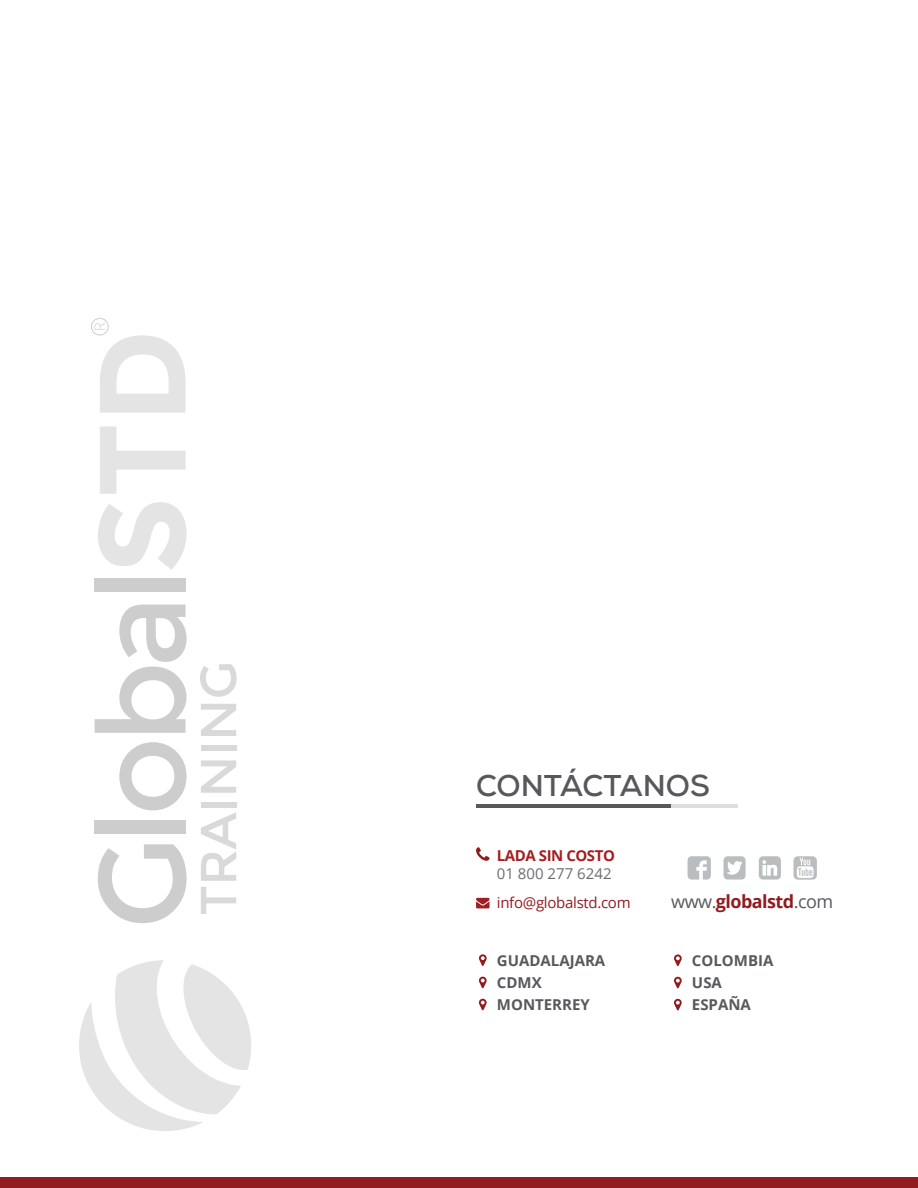
<style>
.page{position:relative;width:918px;height:1188px;background:#fff}
.page>*{position:absolute;margin:0;border:0;box-sizing:border-box;transform-origin:0 0}
.t1{font:700 30px "Nexa";color:#57585a}
.t2{font:700 18px "Open Sans";letter-spacing:-.03em;color:#911c1f}
.t3{font:700 15px "Open Sans";color:#58595b}
.t4{font:15px "Open Sans";letter-spacing:-.02em;color:#911c1f}
.t5{font:700 15px "Open Sans";letter-spacing:-.03em;color:#a31f21}
.t6{font:15px "Open Sans";color:#6c6d70}
.s1{font-weight:400;color:#59595c}
</style>
<div class="page">
<div style="left:0;top:1178px;width:918px;height:10px;background:#911c1f"></div>
<svg style="left:98px;top:844px;width:89px;height:79px"></svg>
<div style="left:95px;top:820px;width:91px;height:13px;background:#cdcdce"></div>
<svg style="left:119px;top:742px;width:68px;height:68px"></svg>
<svg style="left:95px;top:605px;width:92px;height:128px"></svg>
<div style="left:95px;top:578px;width:91px;height:14px;background:#cdcdce"></div>
<svg style="left:98px;top:502px;width:89px;height:68px"></svg>
<svg style="left:100px;top:426px;width:86px;height:68px"></svg>
<svg style="left:91px;top:318px;width:95px;height:95px"></svg>
<svg style="left:201px;top:887px;width:35px;height:27px"></svg>
<svg style="left:201px;top:812px;width:35px;height:69px"></svg>
<div style="left:201px;top:802px;width:35px;height:6px;background:#d9d9d9"></div>
<svg style="left:201px;top:760px;width:35px;height:33px"></svg>
<div style="left:201px;top:745px;width:35px;height:6px;background:#d9d9d9"></div>
<svg style="left:201px;top:704px;width:35px;height:32px"></svg>
<svg style="left:200px;top:664px;width:37px;height:33px"></svg>
<svg style="left:79px;top:960px;width:172px;height:171px"></svg>
<svg style="left:723px;top:856px;width:23px;height:24px"></svg>
<svg style="left:759px;top:856px;width:22px;height:24px"></svg>
<svg style="left:793px;top:856px;width:24px;height:24px"></svg>
<svg style="left:688px;top:856px;width:23px;height:24px"></svg>
<svg style="left:476px;top:847px;width:14px;height:14px"></svg>
<svg style="left:476px;top:898px;width:14px;height:10px"></svg>
<hr style="left:476px;top:804px;width:195px;height:4px;background:#58595b">
<hr style="left:671px;top:804px;width:67px;height:4px;background:#dcddde">
<svg style="left:479px;top:954px;width:8px;height:12px"></svg>
<svg style="left:479px;top:977px;width:8px;height:11px"></svg>
<svg style="left:479px;top:999px;width:8px;height:11px"></svg>
<svg style="left:674px;top:954px;width:8px;height:12px"></svg>
<svg style="left:674px;top:977px;width:8px;height:11px"></svg>
<svg style="left:674px;top:999px;width:8px;height:11px"></svg>
<p class="t1" style="left:476px;top:767px;width:235px">CONTÁCTANOS</p>
<p class="t5" style="left:497px;top:845px;width:120px">LADA SIN COSTO</p>
<p class="t6" style="left:497px;top:863px;width:116px">01 800 277 6242</p>
<p class="t4" style="left:497px;top:892px;width:135px">info@globalstd.com</p>
<p class="t3" style="left:497px;top:950px;width:110px">GUADALAJARA</p>
<p class="t3" style="left:497px;top:972px;width:46px">CDMX</p>
<p class="t3" style="left:497px;top:994px;width:94px">MONTERREY</p>
<p class="t2" style="left:671px;top:888px;width:163px"><span class="s1">www.</span>globalstd<span class="s1">.com</span></p>
<p class="t3" style="left:692px;top:950px;width:83px">COLOMBIA</p>
<p class="t3" style="left:692px;top:972px;width:31px">USA</p>
<p class="t3" style="left:692px;top:994px;width:60px">ESPAÑA</p>
</div>
